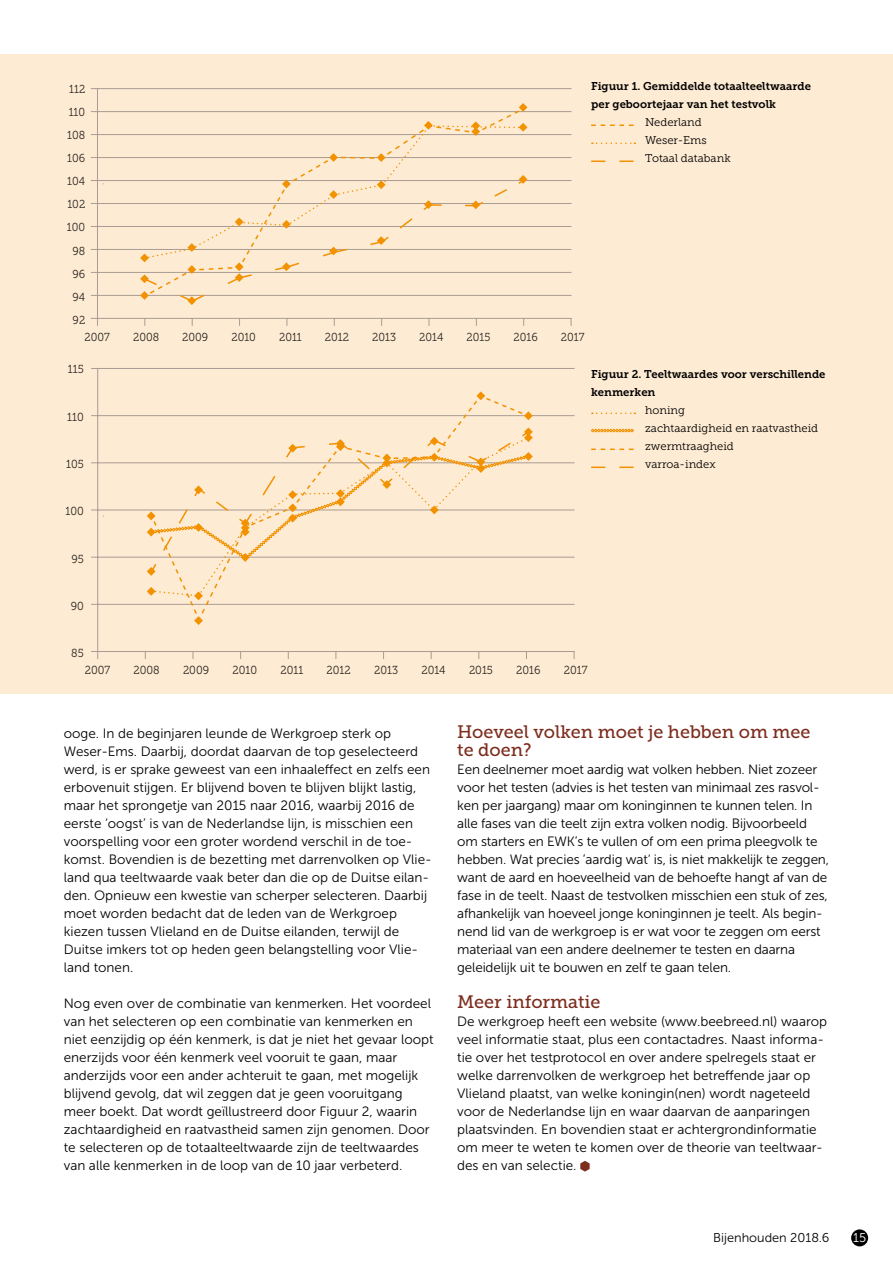
<style>
.page{position:relative;width:893px;height:1263px;background:#fff}
.page>*{position:absolute;margin:0;border:0;box-sizing:border-box;transform-origin:0 0}
.t1{font:18px/18px "Museo Slab 500";color:#7d2d1e}
.t2{font:13.5px/18px "Museo Sans 300";color:#000}
.t3{font:12.75px "Museo Sans 300";color:#000}
.t4{font:12.75px "Museo Sans 300";color:#fff}
.t5{font:11.55px/23.1px "Museo Slab 300";color:#26231e;text-align:center;scale:.94 1}
.t6{font:11.25px/18px "Museo Slab 700";color:#000}
.t7{font:11.25px/18px "Museo Slab 300";color:#000}
</style>
<div class="page">
<div style="left:0;top:54px;width:893px;height:639px;background:#feebd3"></div>
<svg style="left:580px;top:1161px;width:10px;height:10px"></svg>
<hr style="left:91px;top:318px;width:480px;height:1px;background:#a99c94">
<hr style="left:97px;top:89px;width:1px;height:237px;background:#a99c94">
<hr style="left:91px;top:295px;width:480px;height:1px;background:#a99c94">
<hr style="left:91px;top:272px;width:480px;height:1px;background:#a99c94">
<hr style="left:91px;top:249px;width:480px;height:1px;background:#a99c94">
<hr style="left:91px;top:226px;width:480px;height:1px;background:#a99c94">
<hr style="left:91px;top:203px;width:480px;height:1px;background:#a99c94">
<hr style="left:91px;top:180px;width:480px;height:1px;background:#a99c94">
<hr style="left:91px;top:157px;width:480px;height:1px;background:#a99c94">
<hr style="left:91px;top:134px;width:480px;height:1px;background:#a99c94">
<hr style="left:91px;top:111px;width:480px;height:1px;background:#a99c94">
<hr style="left:91px;top:88px;width:480px;height:1px;background:#a99c94">
<hr style="left:91px;top:651px;width:483px;height:1px;background:#a99c94">
<hr style="left:97px;top:368px;width:1px;height:291px;background:#a99c94">
<hr style="left:91px;top:604px;width:484px;height:1px;background:#a99c94">
<hr style="left:91px;top:557px;width:484px;height:1px;background:#a99c94">
<hr style="left:91px;top:510px;width:484px;height:1px;background:#a99c94">
<hr style="left:91px;top:462px;width:484px;height:1px;background:#a99c94">
<hr style="left:91px;top:415px;width:484px;height:1px;background:#a99c94">
<hr style="left:91px;top:368px;width:484px;height:1px;background:#a99c94">
<svg style="left:140px;top:103px;width:387px;height:202px"></svg>
<svg style="left:143px;top:178px;width:384px;height:125px"></svg>
<svg style="left:147px;top:391px;width:386px;height:234px"></svg>
<svg style="left:591px;top:125px;width:43px;height:1px"></svg>
<svg style="left:592px;top:143px;width:43px;height:1px"></svg>
<svg style="left:591px;top:161px;width:43px;height:1px"></svg>
<svg style="left:592px;top:413px;width:43px;height:1px"></svg>
<svg style="left:591px;top:429px;width:43px;height:3px"></svg>
<svg style="left:591px;top:449px;width:43px;height:1px"></svg>
<svg style="left:591px;top:467px;width:43px;height:1px"></svg>
<div style="left:851px;top:1229px;width:17px;height:17px;background:#000;border-radius:50%"></div>
<p class="t5" style="left:67px;top:77px;width:21px">112<br>110<br>108<br>106<br>104<br>102<br>100<br>98<br>96<br>94<br>92</p>
<p class="t6" style="left:591px;top:77px;width:221px">Figuur 1. Gemiddelde totaalteeltwaarde per geboortejaar van het testvolk</p>
<p class="t7" style="left:645px;top:113px;width:87px">Nederland<br>Weser-Ems<br>Totaal databank</p>
<p class="t5" style="left:85px;top:326px;width:28px">2007</p>
<p class="t5" style="left:133px;top:326px;width:29px">2008</p>
<p class="t5" style="left:182px;top:326px;width:29px">2009</p>
<p class="t5" style="left:231px;top:326px;width:28px">2010</p>
<p class="t5" style="left:279px;top:326px;width:26px">2011</p>
<p class="t5" style="left:325px;top:326px;width:27px">2012</p>
<p class="t5" style="left:372px;top:326px;width:27px">2013</p>
<p class="t5" style="left:419px;top:326px;width:27px">2014</p>
<p class="t5" style="left:467px;top:326px;width:27px">2015</p>
<p class="t5" style="left:514px;top:326px;width:27px">2016</p>
<p class="t5" style="left:561px;top:326px;width:27px">2017</p>
<p class="t5" style="left:68px;top:358px;width:18px">115</p>
<p class="t5" style="left:67px;top:405px;width:19px">110</p>
<p class="t5" style="left:66px;top:453px;width:20px">105</p>
<p class="t5" style="left:65px;top:500px;width:21px">100</p>
<p class="t5" style="left:71px;top:547px;width:15px">95</p>
<p class="t5" style="left:71px;top:594px;width:15px">90</p>
<p class="t5" style="left:71px;top:642px;width:15px">85</p>
<p class="t6" style="left:591px;top:365px;width:236px">Figuur 2. Teeltwaardes voor verschillende kenmerken</p>
<p class="t7" style="left:645px;top:401px;width:175px">honing<br>zachtaardigheid en raatvastheid zwermtraagheid<br>varroa-index</p>
<p class="t5" style="left:85px;top:659px;width:29px">2007</p>
<p class="t5" style="left:134px;top:659px;width:29px">2008</p>
<p class="t5" style="left:183px;top:659px;width:29px">2009</p>
<p class="t5" style="left:232px;top:659px;width:28px">2010</p>
<p class="t5" style="left:280px;top:659px;width:26px">2011</p>
<p class="t5" style="left:327px;top:659px;width:27px">2012</p>
<p class="t5" style="left:374px;top:659px;width:27px">2013</p>
<p class="t5" style="left:421px;top:659px;width:27px">2014</p>
<p class="t5" style="left:469px;top:659px;width:27px">2015</p>
<p class="t5" style="left:516px;top:659px;width:27px">2016</p>
<p class="t5" style="left:564px;top:659px;width:27px">2017</p>
<p class="t2" style="left:64px;top:724px;width:370px">ooge. In de beginjaren leunde de Werkgroep sterk op Weser-Ems. Daarbij, doordat daarvan de top geselecteerd werd, is er sprake geweest van een inhaaleffect en zelfs een erbovenuit stijgen. Er blijvend boven te blijven blijkt lastig, maar het sprongetje van 2015 naar 2016, waarbij 2016 de eerste ‘oogst’ is van de Nederlandse lijn, is misschien een voorspelling voor een groter wordend verschil in de toe&shy;komst. Bovendien is de bezetting met darrenvolken op Vlie&shy;land qua teeltwaarde vaak beter dan die op de Duitse eilan&shy;den. Opnieuw een kwestie van scherper selecteren. Daarbij moet worden bedacht dat de leden van de Werkgroep kiezen tussen Vlieland en de Duitse eilanden, terwijl de Duitse imkers tot op heden geen belangstelling voor Vlie&shy;land tonen.</p>
<p class="t2" style="left:64px;top:994px;width:371px">Nog even over de combinatie van kenmerken. Het voordeel van het selecteren op een combinatie van kenmerken en niet eenzijdig op één kenmerk, is dat je niet het gevaar loopt enerzijds voor één kenmerk veel vooruit te gaan, maar anderzijds voor een ander achteruit te gaan, met mogelijk blijvend gevolg, dat wil zeggen dat je geen vooruitgang meer boekt. Dat wordt geïllustreerd door Figuur 2, waarin zachtaardigheid en raatvastheid samen zijn genomen. Door te selecteren op de totaalteeltwaarde zijn de teeltwaardes van alle kenmerken in de loop van de 10 jaar verbeterd.</p>
<h1 class="t1" style="left:457px;top:723px;width:355px">Hoeveel volken moet je hebben om mee te doen?</h1>
<p class="t2" style="left:457px;top:760px;width:373px">Een deelnemer moet aardig wat volken hebben. Niet zozeer voor het testen (advies is het testen van minimaal zes rasvol&shy;ken per jaargang) maar om koninginnen te kunnen telen. In alle fases van die teelt zijn extra volken nodig. Bijvoorbeeld om starters en EWK’s te vullen of om een prima pleegvolk te hebben. Wat precies ’aardig wat‘ is, is niet makkelijk te zeggen, want de aard en hoeveelheid van de behoefte hangt af van de fase in de teelt. Naast de testvolken misschien een stuk of zes, afhankelijk van hoeveel jonge koninginnen je teelt. Als begin&shy;nend lid van de werkgroep is er wat voor te zeggen om eerst materiaal van een andere deelnemer te testen en daarna geleidelijk uit te bouwen en zelf te gaan telen.</p>
<h1 class="t1" style="left:457px;top:993px;width:145px">Meer informatie</h1>
<p class="t2" style="left:457px;top:1012px;width:371px">De werkgroep heeft een website (www.beebreed.nl) waarop veel informatie staat, plus een contactadres. Naast informa&shy;tie over het testprotocol en over andere spelregels staat er welke darrenvolken de werkgroep het betreffende jaar op Vlieland plaatst, van welke koningin(nen) wordt nageteeld voor de Nederlandse lijn en waar daarvan de aanparingen plaatsvinden. En bovendien staat er achtergrondinformatie om meer te weten te komen over de theorie van teeltwaar&shy;des en van selectie.</p>
<p class="t3" style="left:713px;top:1231px;width:118px">Bijenhouden 2018.6</p>
<p class="t4" style="left:853px;top:1231px;width:15px">15</p>
</div>
